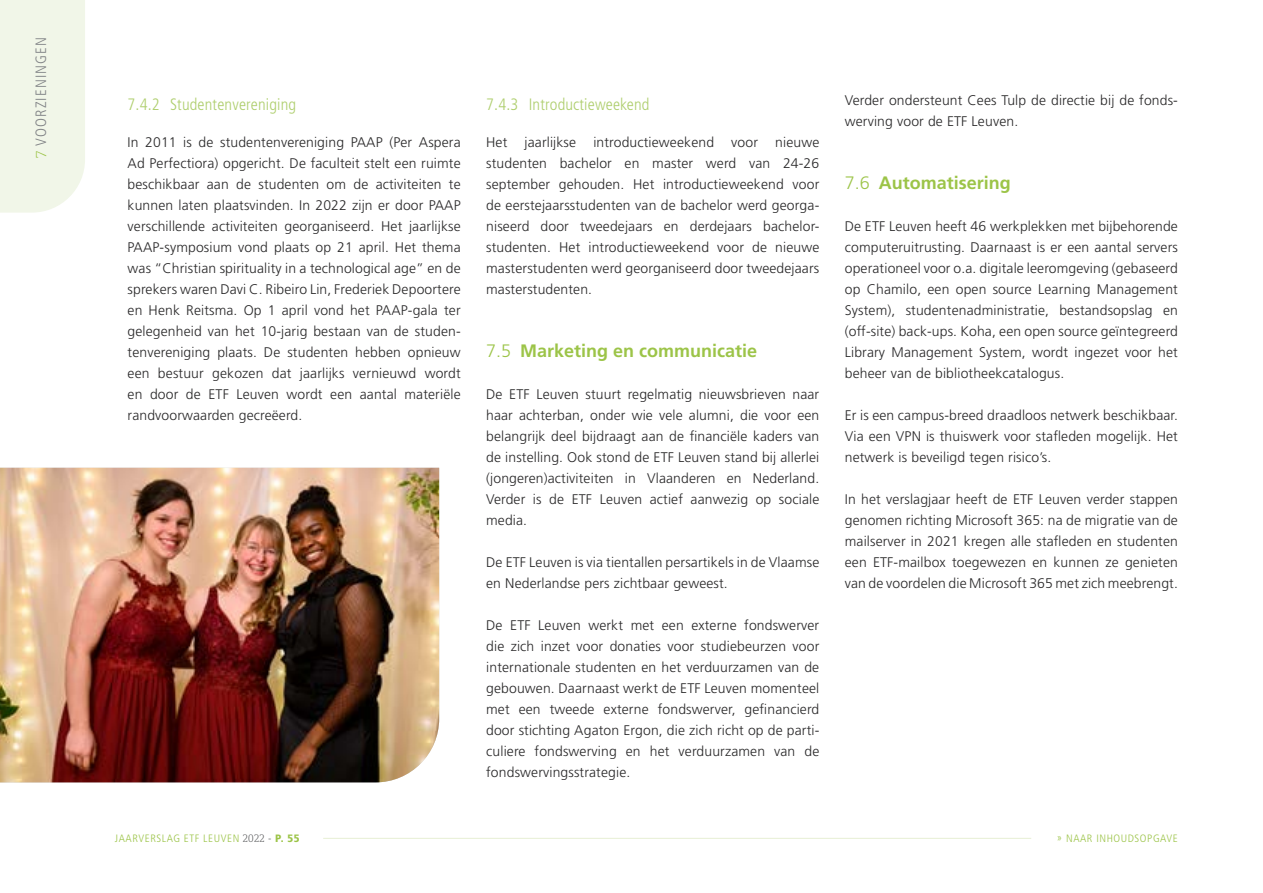
<style>
.page{position:relative;width:1263px;height:893px;background:#fff}
.page>*{position:absolute;margin:0;border:0;box-sizing:border-box;transform-origin:0 0}
.t1{font:700 18px "Frutiger LT Std";color:#9cc448}
.t2{font:300 condensed 16.5px "Frutiger LT Std";letter-spacing:.01em;color:#aece6d}
.t3{font:300 condensed 15px "Frutiger LT Std";letter-spacing:.075em;color:#808285}
.t4{font:300 13.95px/21px "Frutiger LT Std";letter-spacing:.01em;color:#292829;text-align:justify}
.t5{font:300 condensed 10.65px "Frutiger LT Std";letter-spacing:.05em;color:#9cc448;scale:1.05 1}
.s1{font-family:"Demos Next Pro";font-stretch:normal;color:#9cc448}
.s2{font-weight:300}
.s3{font-family:"Demos Next Pro";font-size:11.25px;color:#58595b}
.s4{color:#58595b}
.s5{font-weight:900}
</style>
<div class="page">
<img style="left:0;top:468px;width:439px;height:314px">
<hr style="left:323px;top:838px;width:708px;height:1px;background:#e7efd5">
<div style="left:0;top:0;width:85px;height:213px;background:#f1f6e8"></div>
<p class="t3" style="left:32px;top:158px;width:122px;rotate:-90deg"><span class="s1">7</span> VOORZIENINGEN</p>
<p class="t2" style="left:128px;top:94px;width:170px">7.4.2 Studentenvereniging</p>
<p class="t4" style="left:128px;top:132px;width:335px">In 2011 is de studentenvereniging PAAP (Per Aspera Ad Perfectiora) opgericht. De faculteit stelt een ruimte beschikbaar aan de studenten om de activiteiten te kunnen laten plaatsvinden. In 2022 zijn er door PAAP verschillende activiteiten georganiseerd. Het jaarlijkse PAAP-symposium vond plaats op 21 april. Het thema was “Christian spirituality in a technological age” en de sprekers waren Davi C. Ribeiro Lin, Frederiek Depoortere en Henk Reitsma. Op 1 april vond het PAAP-gala ter gelegenheid van het 10-jarig bestaan van de studen&shy;tenvereniging plaats. De studenten hebben opnieuw een bestuur gekozen dat jaarlijks vernieuwd wordt en door de ETF Leuven wordt een aantal materiële randvoorwaarden gecreëerd.</p>
<p class="t2" style="left:486px;top:94px;width:165px">7.4.3 Introductieweekend</p>
<p class="t4" style="left:486px;top:132px;width:335px">Het jaarlijkse introductieweekend voor nieuwe studenten bachelor en master werd van 24-26 september gehouden. Het introductieweekend voor de eerstejaarsstudenten van de bachelor werd georga&shy;niseerd door tweedejaars en derdejaars bachelor&shy;studenten. Het introductieweekend voor de nieuwe masterstudenten werd georganiseerd door tweedejaars masterstudenten.</p>
<p class="t1" style="left:486px;top:340px;width:273px"><span class="s2">7.5</span> Marketing en communicatie</p>
<p class="t4" style="left:486px;top:384px;width:335px">De ETF Leuven stuurt regelmatig nieuwsbrieven naar haar achterban, onder wie vele alumni, die voor een belangrijk deel bijdraagt aan de financiële kaders van de instelling. Ook stond de ETF Leuven stand bij allerlei (jongeren)activiteiten in Vlaanderen en Nederland.<br>Verder is de ETF Leuven actief aanwezig op sociale media.</p>
<p class="t4" style="left:486px;top:552px;width:335px">De ETF Leuven is via tientallen persartikels in de Vlaamse en Nederlandse pers zichtbaar geweest.</p>
<p class="t4" style="left:486px;top:615px;width:335px">De ETF Leuven werkt met een externe fondswerver die zich inzet voor donaties voor studiebeurzen voor internationale studenten en het verduurzamen van de gebouwen. Daarnaast werkt de ETF Leuven momenteel met een tweede externe fondswerver, gefinancierd door stichting Agaton Ergon, die zich richt op de parti&shy;culiere fondswerving en het verduurzamen van de fondswervingsstrategie.</p>
<p class="t4" style="left:845px;top:90px;width:335px">Verder ondersteunt Cees Tulp de directie bij de fonds&shy;werving voor de ETF Leuven.</p>
<p class="t1" style="left:845px;top:172px;width:168px"><span class="s2">7.6</span> Automatisering</p>
<p class="t4" style="left:845px;top:216px;width:335px">De ETF Leuven heeft 46 werkplekken met bijbehorende computeruitrusting. Daarnaast is er een aantal servers operationeel voor o.a. digitale leeromgeving (gebaseerd op Chamilo, een open source Learning Management System), studentenadministratie, bestandsopslag en (off-site) back-ups. Koha, een open source geïntegreerd Library Management System, wordt ingezet voor het beheer van de bibliotheekcatalogus.</p>
<p class="t4" style="left:845px;top:405px;width:335px">Er is een campus-breed draadloos netwerk beschikbaar.<br>Via een VPN is thuiswerk voor stafleden mogelijk. Het netwerk is beveiligd tegen risico’s.</p>
<p class="t4" style="left:845px;top:489px;width:335px">In het verslagjaar heeft de ETF Leuven verder stappen genomen richting Microsoft 365: na de migratie van de mailserver in 2021 kregen alle stafleden en studenten een ETF-mailbox toegewezen en kunnen ze genieten van de voordelen die Microsoft 365 met zich meebrengt.</p>
<p class="t5" style="left:115px;top:832px;width:178px">JAARVERSLAG ETF LEUVEN <span class="s3">2022</span> <span class="s4">-</span> <span class="s5">P. 55</span></p>
<p class="t5" style="left:1057px;top:832px;width:117px">» NAAR INHOUDSOPGAVE</p>
</div>
